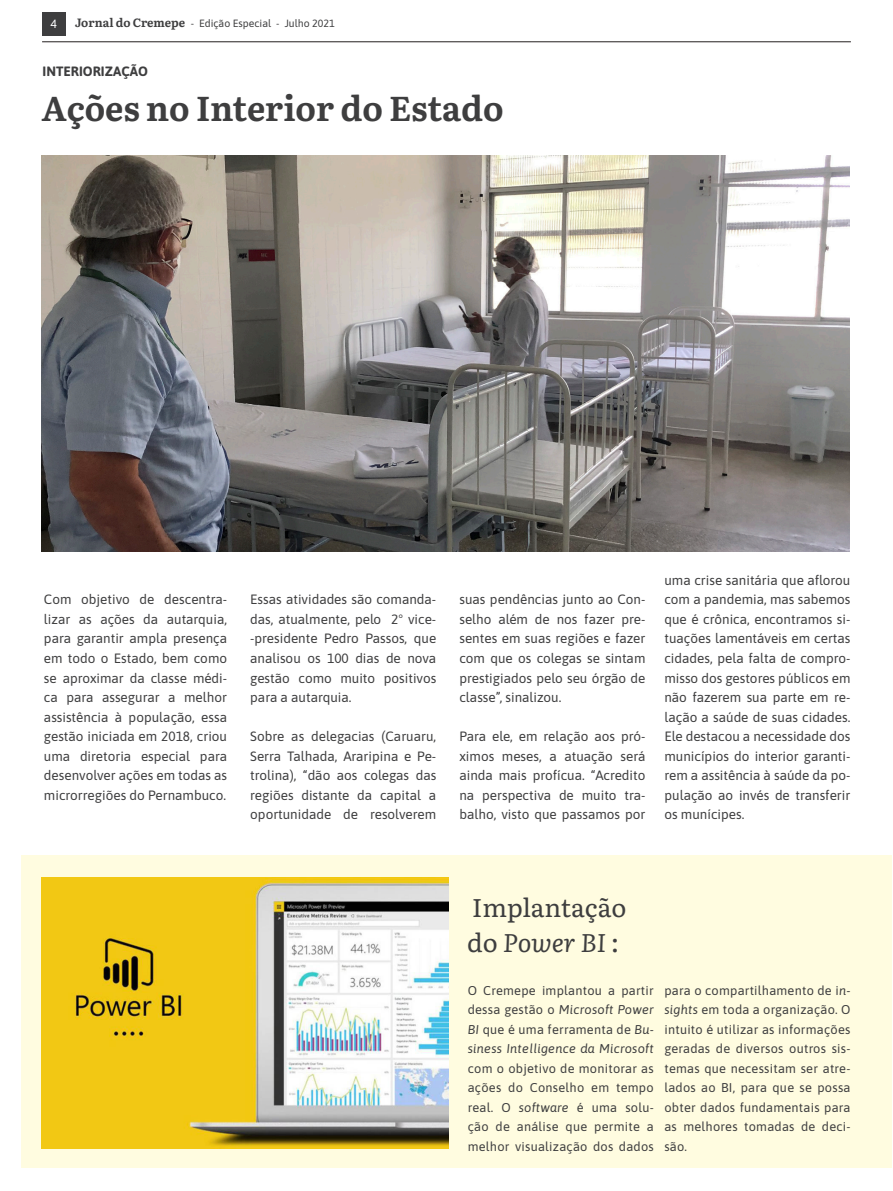
<style>
.page{position:relative;width:893px;height:1191px;background:#fff}
.page>*{position:absolute;margin:0;border:0;box-sizing:border-box;transform-origin:0 0}
.Título{font:700 34.5px "Literata";color:#3e3e3f}
.Título-2{font:25.5px/34.5px "Literata";color:#3e3e3f}
.t1{font:13.5px/19.5px "Asap";color:#3e3e3f;text-align:justify}
.Sessão{font:700 13.5px "Asap";color:#3e3e3f}
.t2{font:12.75px/19.5px "Asap";letter-spacing:.02em;color:#3e3e3f;text-align:justify}
.t3{font:12px "Asap";color:#fff}
.Legendas_no_miolo{font:10.5px "Asap";color:#3e3e3f}
.s1{font-family:"Literata";font-weight:700;font-size:12px}
.s2{font-style:italic}
</style>
<div class="page">
<div style="left:42px;top:12px;width:23px;height:24px;background:#3e3e3f"></div>
<hr style="left:42px;top:41px;width:809px;height:1px;background:#231f20">
<div style="left:21px;top:855px;width:871px;height:312px;background:#fffce0"></div>
<img style="left:42px;top:156px;width:807px;height:396px">
<img style="left:42px;top:877px;width:406px;height:271px">
<p class="t3" style="left:50px;top:16px;width:8px">4</p>
<p class="Legendas_no_miolo" style="left:75px;top:16px;width:261px"><span class="s1">Jornal do Cremepe</span> - Edição Especial - Julho 2021</p>
<p class="Sessão" style="left:43px;top:62px;width:107px">INTERIORIZAÇÃO</p>
<p class="Título" style="left:41px;top:80px;width:464px">Ações no Interior do Estado</p>
<p class="t1" style="left:44px;top:589px;width:185px">Com objetivo de descentra&shy;lizar as ações da autarquia, para garantir ampla presença em todo o Estado, bem como se aproximar da classe médi&shy;ca para assegurar a melhor assistência à população, essa gestão iniciada em 2018, criou uma diretoria especial para desenvolver ações em todas as microrregiões do Pernambuco.</p>
<p class="t1" style="left:250px;top:589px;width:188px">Essas atividades são comanda&shy;das, atualmente, pelo 2° vice--presidente Pedro Passos, que analisou os 100 dias de nova gestão como muito positivos para a autarquia.</p>
<p class="t1" style="left:250px;top:726px;width:188px">Sobre as delegacias (Caruaru, Serra Talhada, Araripina e Pe&shy;trolina), “dão aos colegas das regiões distante da capital a oportunidade de resolverem</p>
<p class="t1" style="left:459px;top:589px;width:188px">suas pendências junto ao Con&shy;selho além de nos fazer pre&shy;sentes em suas regiões e fazer com que os colegas se sintam prestigiados pelo seu órgão de classe”, sinalizou.</p>
<p class="t1" style="left:459px;top:726px;width:188px">Para ele, em relação aos pró&shy;ximos meses, a atuação será ainda mais profícua. “Acredito na perspectiva de muito tra&shy;balho, visto que passamos por</p>
<p class="t1" style="left:664px;top:570px;width:188px">uma crise sanitária que aflorou com a pandemia, mas sabemos que é crônica, encontramos si&shy;tuações lamentáveis em certas cidades, pela falta de compro&shy;misso dos gestores públicos em não fazerem sua parte em re&shy;lação a saúde de suas cidades.<br>Ele destacou a necessidade dos municípios do interior garanti&shy;rem a assitência à saúde da po&shy;pulação ao invés de transferir os munícipes.</p>
<p class="Título-2" style="left:467px;top:888px;width:161px">Implantação do <span class="s2">Power BI</span> :</p>
<p class="t2" style="left:468px;top:979px;width:188px">O Cremepe implantou a partir dessa gestão o <span class="s2">Microsoft Power BI</span> que é uma ferramenta de <span class="s2">Bu&shy;siness Intelligence da Microsoft </span>com o objetivo de monitorar as ações do Conselho em tempo real. O <span class="s2">software</span> é uma solu&shy;ção de análise que permite a melhor visualização dos dados</p>
<p class="t2" style="left:664px;top:979px;width:188px">para o compartilhamento de i<span class="s2">n&shy;sights</span> em toda a organização. O intuito é utilizar as informações geradas de diversos outros sis&shy;temas que necessitam ser atre&shy;lados ao BI, para que se possa obter dados fundamentais para as melhores tomadas de deci&shy;são.</p>
</div>
